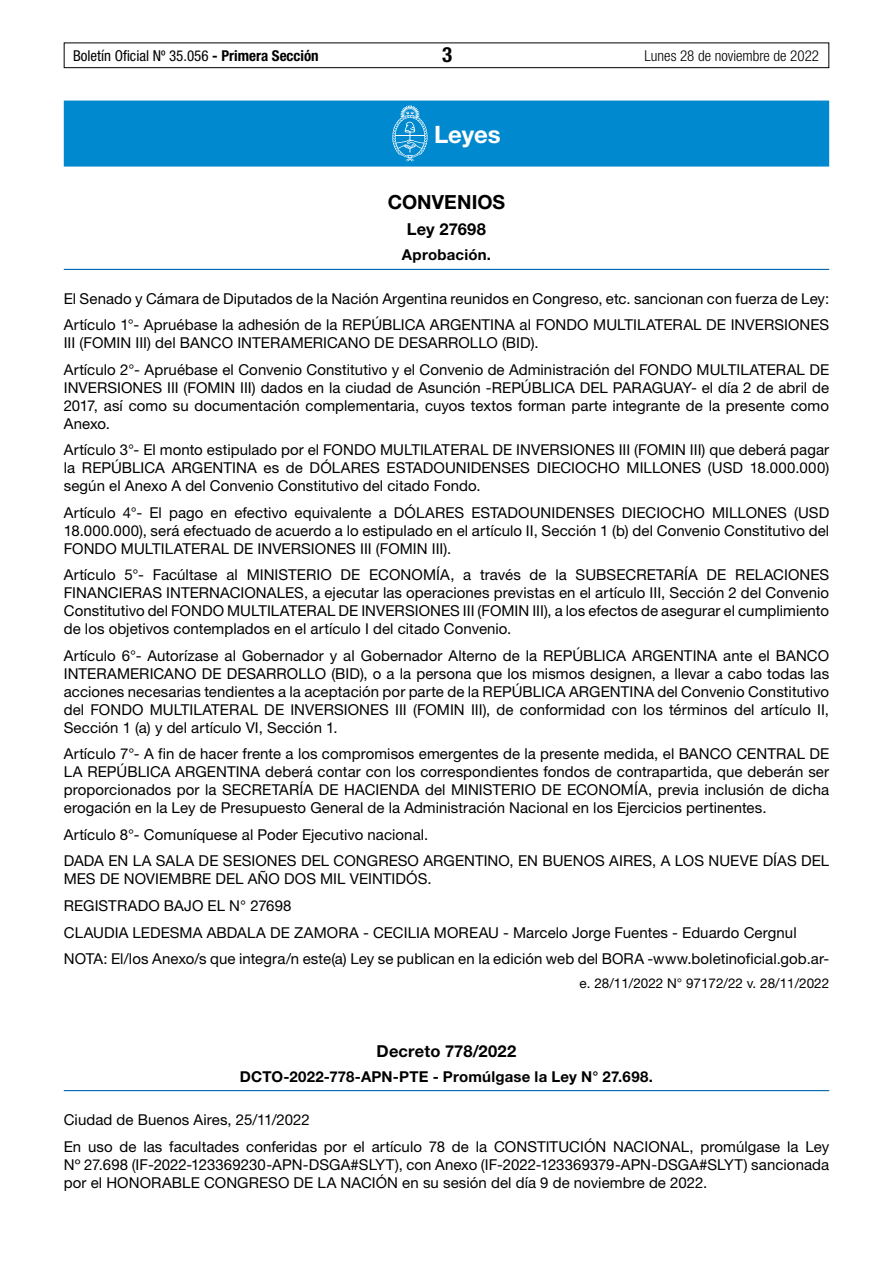
<style>
.page{position:relative;width:893px;height:1263px;background:#fff}
.page>*{position:absolute;margin:0;border:0;box-sizing:border-box;transform-origin:0 0}
.t1{font:700 24px "Helvetica Neue LT Std";letter-spacing:-.005em;color:#fff}
.t2{font:700 condensed 21px "Helvetica Neue LT Std";color:#000}
.t3{font:700 19.5px "Helvetica Neue LT Std";letter-spacing:.005em;color:#000}
.t4{font:700 16.5px "Helvetica Neue LT Std";letter-spacing:.01em;color:#000}
.t5{font:15px/18px "Helvetica Neue LT Std";letter-spacing:.005em;color:#000}
.t6{font:700 15px "Helvetica Neue LT Std";letter-spacing:.015em;color:#000}
.t7{font:condensed 15px "Helvetica Neue LT Std";color:#000}
.t8{font:300 condensed 15px "Helvetica Neue LT Std";color:#000}
.t9{font:13.5px "Helvetica Neue LT Std";color:#000}
.s1{font-weight:700}
</style>
<div class="page">
<div style="left:64px;top:43px;width:765px;height:25px;border:1px solid #000"></div>
<div style="left:64px;top:101px;width:765px;height:66px;background:#0089cf"></div>
<hr style="left:64px;top:269px;width:765px;height:1px;background:#0066b3">
<hr style="left:64px;top:1090px;width:765px;height:1px;background:#0066b3">
<svg style="left:392px;top:105px;width:36px;height:56px"></svg>
<p class="t7" style="left:73px;top:47px;width:247px">Boletín Oficial Nº 35.056 <span class="s1">- Primera Sección</span></p>
<h2 class="t2" style="left:442px;top:42px;width:12px">3</h2>
<p class="t8" style="left:645px;top:47px;width:176px">Lunes 28 de noviembre de 2022</p>
<h1 class="t1" style="left:434px;top:120px;width:68px">Leyes</h1>
<h3 class="t3" style="left:388px;top:190px;width:119px">CONVENIOS</h3>
<p class="t4" style="left:407px;top:219px;width:81px">Ley 27698</p>
<p class="t6" style="left:402px;top:246px;width:91px">Aprobación.</p>
<p class="t5" style="left:64px;top:285px;width:767px;line-height:26.5px">El Senado y Cámara de Diputados de la Nación Argentina reunidos en Congreso, etc. sancionan con fuerza de Ley:<br>Artículo 1°- Apruébase la adhesión de la REPÚBLICA ARGENTINA al FONDO MULTILATERAL DE INVERSIONES</p>
<p class="t5" style="left:64px;top:330px;width:767px;line-height:26.5px">III (FOMIN III) del BANCO INTERAMERICANO DE DESARROLLO (BID).<br>Artículo 2°- Apruébase el Convenio Constitutivo y el Convenio de Administración del FONDO MULTILATERAL DE</p>
<p class="t5" style="left:64px;top:378px;width:767px;text-align:justify">INVERSIONES III (FOMIN III) dados en la ciudad de Asunción -REPÚBLICA DEL PARAGUAY- el día 2 de abril de 2017, así como su documentación complementaria, cuyos textos forman parte integrante de la presente como Anexo.</p>
<p class="t5" style="left:64px;top:441px;width:767px;text-align:justify">Artículo 3°- El monto estipulado por el FONDO MULTILATERAL DE INVERSIONES III (FOMIN III) que deberá pagar la REPÚBLICA ARGENTINA es de DÓLARES ESTADOUNIDENSES DIECIOCHO MILLONES (USD 18.000.000) según el Anexo A del Convenio Constitutivo del citado Fondo.</p>
<p class="t5" style="left:64px;top:503px;width:767px;text-align:justify">Artículo 4°- El pago en efectivo equivalente a DÓLARES ESTADOUNIDENSES DIECIOCHO MILLONES (USD 18.000.000), será efectuado de acuerdo a lo estipulado en el artículo II, Sección 1 (b) del Convenio Constitutivo del FONDO MULTILATERAL DE INVERSIONES III (FOMIN III).</p>
<p class="t5" style="left:64px;top:566px;width:767px;text-align:justify">Artículo 5°- Facúltase al MINISTERIO DE ECONOMÍA, a través de la SUBSECRETARÍA DE RELACIONES FINANCIERAS INTERNACIONALES, a ejecutar las operaciones previstas en el artículo III, Sección 2 del Convenio Constitutivo del FONDO MULTILATERAL DE INVERSIONES III (FOMIN III), a los efectos de asegurar el cumplimiento de los objetivos contemplados en el artículo I del citado Convenio.</p>
<p class="t5" style="left:64px;top:646px;width:767px;text-align:justify">Artículo 6°- Autorízase al Gobernador y al Gobernador Alterno de la REPÚBLICA ARGENTINA ante el BANCO INTERAMERICANO DE DESARROLLO (BID), o a la persona que los mismos designen, a llevar a cabo todas las acciones necesarias tendientes a la aceptación por parte de la REPÚBLICA ARGENTINA del Convenio Constitutivo del FONDO MULTILATERAL DE INVERSIONES III (FOMIN III), de conformidad con los términos del artículo II, Sección 1 (a) y del artículo VI, Sección 1.</p>
<p class="t5" style="left:64px;top:745px;width:767px;text-align:justify">Artículo 7°- A fin de hacer frente a los compromisos emergentes de la presente medida, el BANCO CENTRAL DE LA REPÚBLICA ARGENTINA deberá contar con los correspondientes fondos de contrapartida, que deberán ser proporcionados por la SECRETARÍA DE HACIENDA del MINISTERIO DE ECONOMÍA, previa inclusión de dicha erogación en la Ley de Presupuesto General de la Administración Nacional en los Ejercicios pertinentes.</p>
<p class="t5" style="left:64px;top:821px;width:767px;line-height:26.5px">Artículo 8°- Comuníquese al Poder Ejecutivo nacional.<br>DADA EN LA SALA DE SESIONES DEL CONGRESO ARGENTINO, EN BUENOS AIRES, A LOS NUEVE DÍAS DEL</p>
<p class="t5" style="left:64px;top:866px;width:767px;line-height:26.5px">MES DE NOVIEMBRE DEL AÑO DOS MIL VEINTIDÓS.<br>REGISTRADO BAJO EL N° 27698<br>CLAUDIA LEDESMA ABDALA DE ZAMORA - CECILIA MOREAU - Marcelo Jorge Fuentes - Eduardo Cergnul NOTA: El/los Anexo/s que integra/n este(a) Ley se publican en la edición web del BORA -www.boletinoficial.gob.ar-</p>
<p class="t9" style="left:580px;top:975px;width:251px">e. 28/11/2022 N° 97172/22 v. 28/11/2022</p>
<p class="t4" style="left:377px;top:1040px;width:141px">Decreto 778/2022</p>
<p class="t6" style="left:240px;top:1067px;width:414px">DCTO-2022-778-APN-PTE - Promúlgase la Ley N° 27.698.</p>
<p class="t5" style="left:64px;top:1106px;width:767px;line-height:26.5px">Ciudad de Buenos Aires, 25/11/2022<br>En uso de las facultades conferidas por el artículo 78 de la CONSTITUCIÓN NACIONAL, promúlgase la Ley</p>
<p class="t5" style="left:64px;top:1155px;width:767px">Nº 27.698 (IF-2022-123369230-APN-DSGA#SLYT), con Anexo (IF-2022-123369379-APN-DSGA#SLYT) sancionada por el HONORABLE CONGRESO DE LA NACIÓN en su sesión del día 9 de noviembre de 2022.</p>
</div>
